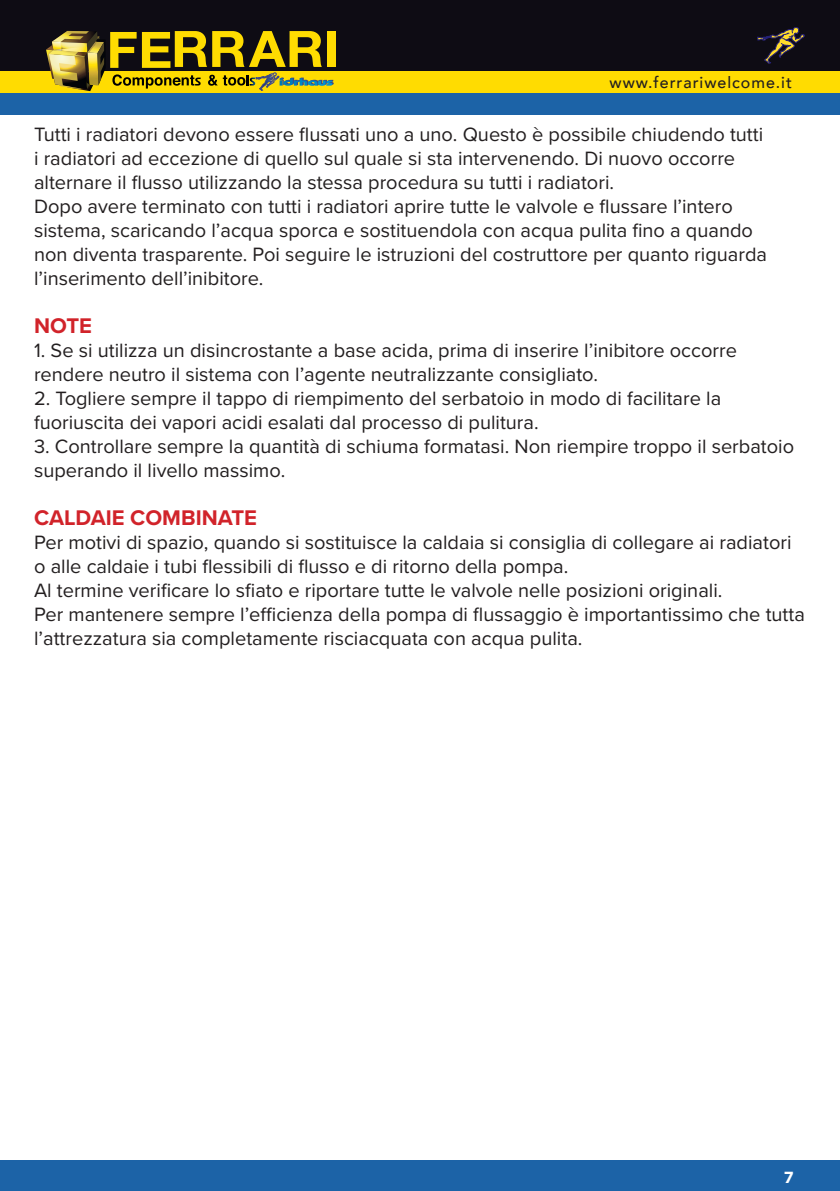
<style>
.page{position:relative;width:840px;height:1191px;background:#fff}
.page>*{position:absolute;margin:0;border:0;box-sizing:border-box;transform-origin:0 0}
.t1{font:700 22px "Proxima Nova";color:#d1232a}
.t2{font:20px/24px "Proxima Nova";color:#231f20}
.t3{font:500 16px "Avenir";letter-spacing:.06em;color:#231f20}
.t4{font:900 16px "Avenir";color:#fff}
</style>
<div class="page">
<div style="left:0;top:71px;width:839px;height:22px;background:#ffdc01"></div>
<div style="left:0;top:1159px;width:839px;height:32px;background:#1c63a7"></div>
<div style="left:0;top:93px;width:839px;height:22px;background:#1c63a7"></div>
<div style="left:0;top:0;width:839px;height:71px;background:#0e0c14"></div>
<div style="left:327px;top:31px;width:8px;height:36px;background:#ffdc01"></div>
<svg style="left:46px;top:31px;width:287px;height:60px"></svg>
<svg style="left:757px;top:27px;width:47px;height:37px"></svg>
<p class="t3" style="left:609px;top:69px;width:184px">www.ferrariwelcome.it</p>
<p class="t2" style="left:34px;top:121px;width:730px">Tutti i radiatori devono essere flussati uno a uno. Questo è possibile chiudendo tutti i radiatori ad eccezione di quello sul quale si sta intervenendo. Di nuovo occorre alternare il flusso utilizzando la stessa procedura su tutti i radiatori.</p>
<p class="t2" style="left:34px;top:193px;width:734px">Dopo avere terminato con tutti i radiatori aprire tutte le valvole e flussare l’intero sistema, scaricando l’acqua sporca e sostituendola con acqua pulita fino a quando non diventa trasparente. Poi seguire le istruzioni del costruttore per quanto riguarda l’inserimento dell’inibitore.</p>
<p class="t1" style="left:34px;top:309px;width:59px">NOTE</p>
<p class="t2" style="left:34px;top:337px;width:704px">1. Se si utilizza un disincrostante a base acida, prima di inserire l’inibitore occorre rendere neutro il sistema con l’agente neutralizzante consigliato.</p>
<p class="t2" style="left:34px;top:385px;width:688px">2. Togliere sempre il tappo di riempimento del serbatoio in modo di facilitare la fuoriuscita dei vapori acidi esalati dal processo di pulitura.</p>
<p class="t2" style="left:34px;top:433px;width:761px">3. Controllare sempre la quantità di schiuma formatasi. Non riempire troppo il serbatoio superando il livello massimo.</p>
<p class="t1" style="left:34px;top:501px;width:224px">CALDAIE COMBINATE</p>
<p class="t2" style="left:34px;top:529px;width:758px">Per motivi di spazio, quando si sostituisce la caldaia si consiglia di collegare ai radiatori o alle caldaie i tubi flessibili di flusso e di ritorno della pompa.</p>
<p class="t2" style="left:34px;top:577px;width:689px">Al termine verificare lo sfiato e riportare tutte le valvole nelle posizioni originali.</p>
<p class="t2" style="left:34px;top:601px;width:772px">Per mantenere sempre l’efficienza della pompa di flussaggio è importantissimo che tutta l’attrezzatura sia completamente risciacquata con acqua pulita.</p>
<p class="t4" style="left:783px;top:1163px;width:11px">7</p>
</div>
